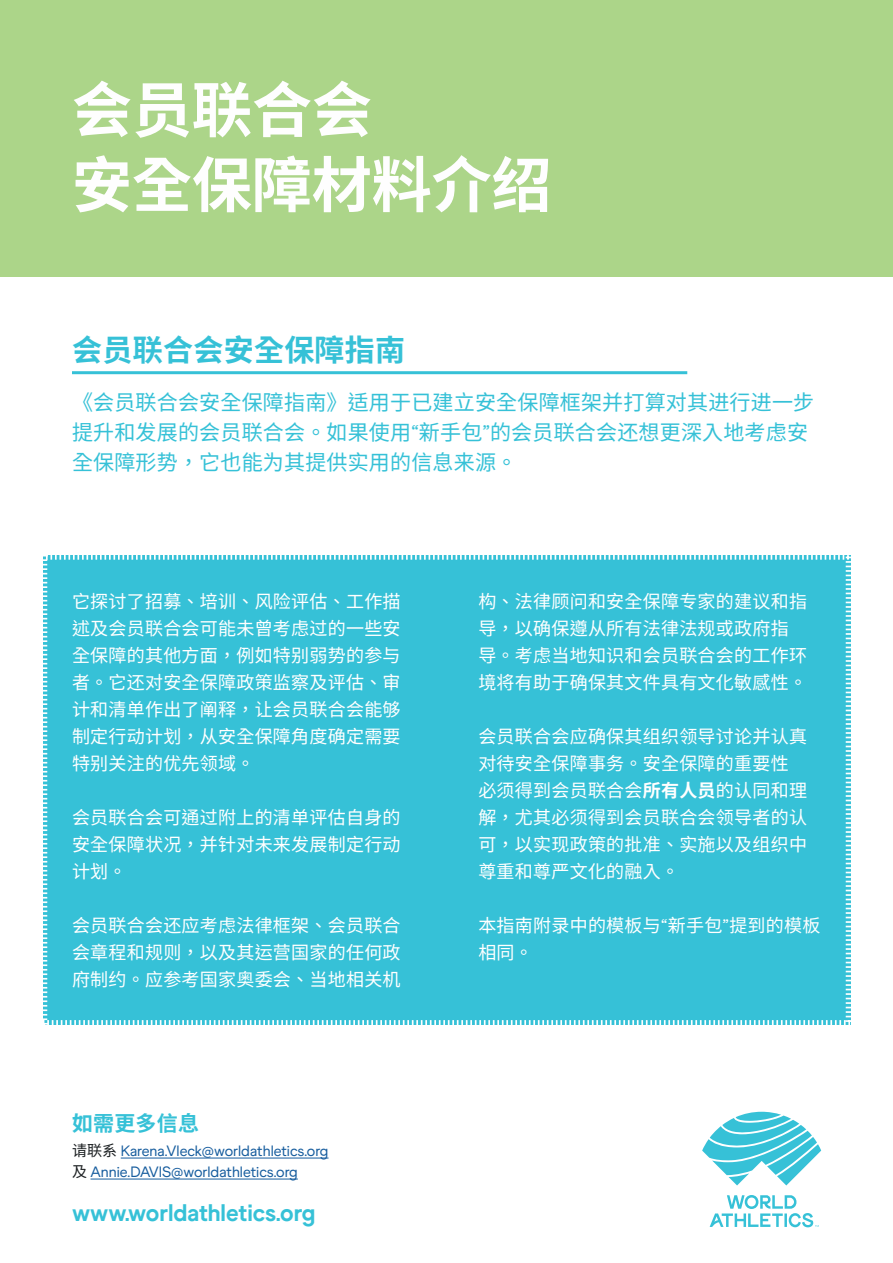
<style>
.page{position:relative;width:893px;height:1263px;background:#fff}
.page>*{position:absolute;margin:0;border:0;box-sizing:border-box;transform-origin:0 0}
.Heading__non_numeric{font:700 60px/75px "Noto Sans CJ Khk";color:#fefefe}
.Heading__non_numeric-2{font:700 30px "Noto Sans CJ Khk";letter-spacing:.01em;color:#36c1d7}
.t1{font:24px "World Athletics Headline";color:#36c1d7}
.t2{font:21px/30px "Noto Sans CJ Khk";letter-spacing:.01em;color:#36c1d7}
.Heading__non_numeric-3{font:700 21px "Noto Sans CJ Khk";letter-spacing:.01em;color:#36c1d7}
.t3{font:18px/27px "Noto Sans CJ Khk";letter-spacing:.015em;color:#fff;text-align:justify}
.Body_Text_A_10_14{font:15px/21px "World Athletics";color:#175d9e}
.s1{font-family:"World Athletics"}
.s2{font-family:"Noto Sans CJ Khk";color:#1b1f21}
.s3{font-weight:700}
</style>
<div class="page">
<div style="left:43px;top:555px;width:808px;height:470px;background:#36c1d7"></div>
<div style="left:0;top:0;width:893px;height:276px;background:#acd589"></div>
<svg style="left:702px;top:1112px;width:119px;height:73px"></svg>
<svg style="left:710px;top:1195px;width:109px;height:32px"></svg>
<hr style="left:72px;top:371px;width:615px;height:3px;background:#36c1d7">
<hr style="left:121px;top:1157px;width:207px;height:1px;background:#175d9e">
<hr style="left:91px;top:1178px;width:207px;height:1px;background:#175d9e">
<p class="Heading__non_numeric" style="left:72px;top:74px;width:481px">会员联合会<br>安全保障材料介绍</p>
<p class="Heading__non_numeric-2" style="left:72px;top:333px;width:335px">会员联合会安全保障指南</p>
<p class="t2" style="left:72px;top:388px;width:744px">《会员联合会安全保障指南》适用于已建立安全保障框架并打算对其进行进一步提升和发展的会员联合会。如果使用<span class="s1">“</span>新手包<span class="s1">”</span>的会员联合会还想更深入地考虑安全保障形势，它也能为其提供实用的信息来源。</p>
<p class="t3" style="left:72px;top:588px;width:330px">它探讨了招募、培训、风险评估、工作描述及会员联合会可能未曾考虑过的一些安全保障的其他方面，例如特别弱势的参与者。它还对安全保障政策监察及评估、审计和清单作出了阐释，让会员联合会能够制定行动计划，从安全保障角度确定需要特别关注的优先领域。</p>
<p class="t3" style="left:72px;top:804px;width:330px">会员联合会可通过附上的清单评估自身的安全保障状况，并针对未来发展制定行动计划。</p>
<p class="t3" style="left:72px;top:912px;width:330px">会员联合会还应考虑法律框架、会员联合会章程和规则，以及其运营国家的任何政府制约。应参考国家奥委会、当地相关机</p>
<p class="Heading__non_numeric-3" style="left:72px;top:1111px;width:129px">如需更多信息</p>
<p class="Body_Text_A_10_14" style="left:72px;top:1140px;width:258px"><span class="s2">请联系</span> Karena.Vleck@worldathletics.org<span class="s2">及</span> Annie.DAVIS@worldathletics.org</p>
<p class="t1" style="left:72px;top:1198px;width:245px">www.worldathletics.org</p>
<p class="t3" style="left:478px;top:588px;width:330px;text-align:left">构、法律顾问和安全保障专家的建议和指导，以确保遵从所有法律法规或政府指导。考虑当地知识和会员联合会的工作环境将有助于确保其文件具有文化敏感性。</p>
<p class="t3" style="left:478px;top:723px;width:330px;text-align:left">会员联合会应确保其组织领导讨论并认真对待安全保障事务。安全保障的重要性必须得到会员联合会<span class="s3">所有人员</span>的认同和理解，尤其必须得到会员联合会领导者的认可，以实现政策的批准、实施以及组织中尊重和尊严文化的融入。</p>
<p class="t3" style="left:478px;top:912px;width:344px">本指南附录中的模板与<span class="s1">“</span>新手包<span class="s1">”</span>提到的模板相同。</p>
</div>
